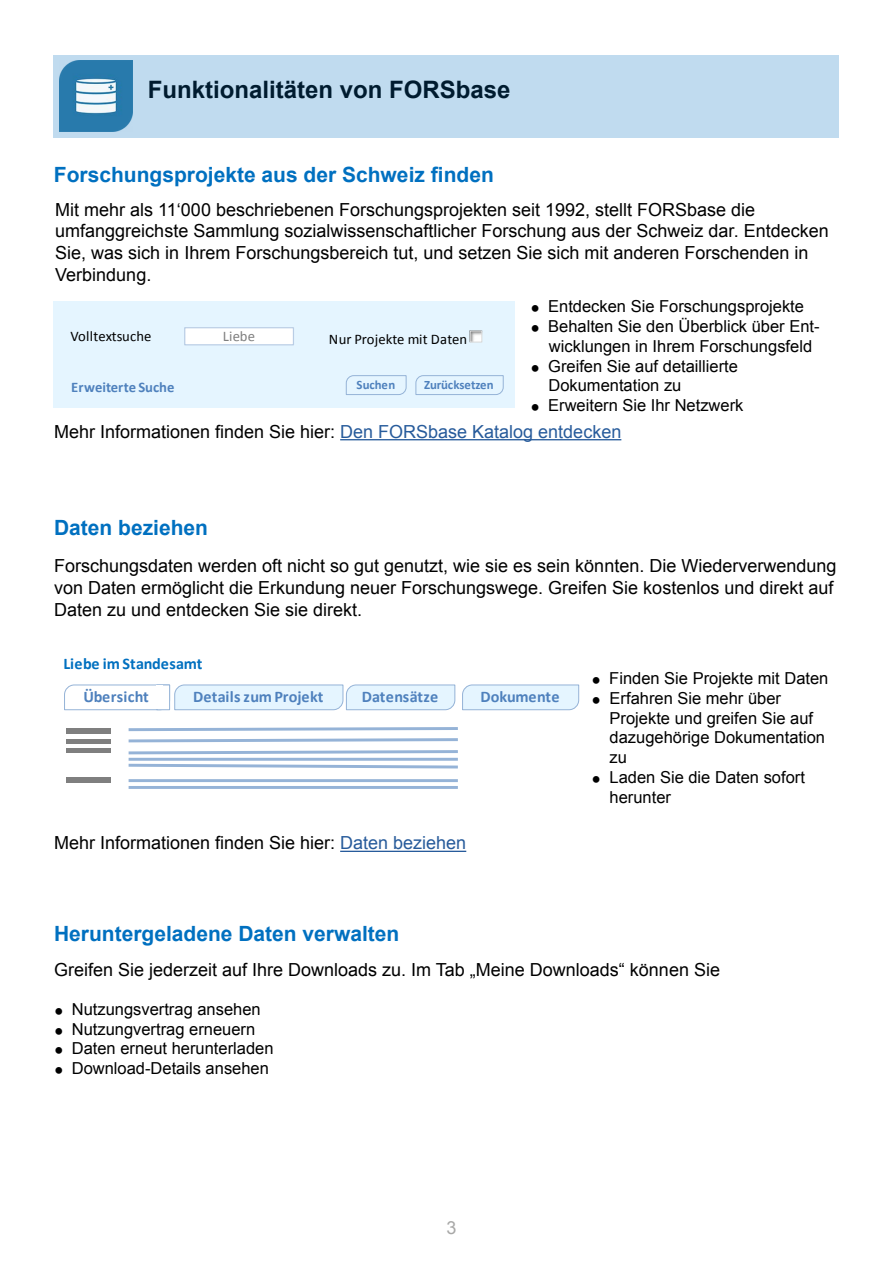
<style>
.page{position:relative;width:893px;height:1263px;background:#fff}
.page>*{position:absolute;margin:0;border:0;box-sizing:border-box;transform-origin:0 0}
.t1{font:700 24px "Arial";color:#000}
.t2{font:700 21px "Arial";color:#0070c0}
.t3{font:18px/21.6px "Arial";color:#000}
.t4{font:18px "Arial";color:#a8a8a7}
.t5{font:16.5px/19.8px "Arial";color:#000}
.t6{font:700 16.2px "Calibri";letter-spacing:.005em;color:#4f81bd}
.t7{font:700 16.2px "Calibri";color:#0070c0}
.t8{font:14.7px "Calibri";color:#000}
.t9{font:700 14.7px "Calibri";letter-spacing:.005em;color:#4f81bd}
.t10{font:14.7px "Calibri";letter-spacing:.01em;color:#7f7f7f}
.t11{font:700 12.75px "Calibri";letter-spacing:-.01em;color:#4f81bd}
.s1{font-family:"Californian FB"}
.s2{color:#275b9b}
</style>
<div class="page">
<hr style="left:340px;top:851px;width:126px;height:1px;background:#275b9b">
<hr style="left:340px;top:439px;width:281px;height:1px;background:#275b9b">
<div style="left:53px;top:55px;width:786px;height:82px;background:#c0dbef"></div>
<img style="left:59px;top:60px;width:73px;height:71px">
<div style="left:53px;top:301px;width:461px;height:106px;background:#e5f5ff"></div>
<div style="left:185px;top:328px;width:108px;height:17px;background:#fff"></div>
<div style="left:184px;top:327px;width:110px;height:18px;border:1px solid #b9cde5"></div>
<svg style="left:346px;top:375px;width:61px;height:20px"></svg>
<svg style="left:415px;top:375px;width:89px;height:20px"></svg>
<svg style="left:470px;top:331px;width:13px;height:12px"></svg>
<div style="left:470px;top:331px;width:12px;height:11px;border:1px solid #d9d9d9"></div>
<div style="left:66px;top:728px;width:44px;height:5px;background:#7f7f7f"></div>
<hr style="left:66px;top:739px;width:44px;height:4px;background:#7f7f7f">
<div style="left:66px;top:748px;width:44px;height:5px;background:#7f7f7f"></div>
<svg style="left:128px;top:727px;width:330px;height:28px"></svg>
<hr style="left:129px;top:758px;width:329px;height:3px;background:#95b3d7">
<svg style="left:128px;top:763px;width:330px;height:6px"></svg>
<div style="left:66px;top:778px;width:44px;height:5px;background:#7f7f7f"></div>
<hr style="left:129px;top:779px;width:329px;height:3px;background:#95b3d7">
<hr style="left:129px;top:786px;width:329px;height:3px;background:#95b3d7">
<svg style="left:64px;top:684px;width:392px;height:27px"></svg>
<svg style="left:462px;top:684px;width:118px;height:27px;background:#dfeffb"></svg>
<p class="t1" style="left:148px;top:74px;width:364px">Funktionalitäten von FORSbase</p>
<p class="t2" style="left:54px;top:161px;width:441px">Forschungsprojekte aus der Schweiz finden</p>
<p class="t3" style="left:55px;top:199px;width:775px">Mit mehr als 11‘000 beschriebenen Forschungsprojekten seit 1992, stellt FORSbase die umfanggreichste Sammlung sozialwissenschaftlicher Forschung aus der Schweiz dar. Entdecken Sie, was sich in Ihrem Forschungsbereich tut, und setzen Sie sich mit anderen Forschenden in Verbindung.</p>
<p class="t8" style="left:70px;top:327px;width:83px">Volltextsuche</p>
<p class="t10" style="left:223px;top:327px;width:34px">Liebe</p>
<p class="t8" style="left:329px;top:329px;width:140px">Nur Projekte mit Daten</p>
<p class="t9" style="left:71px;top:378px;width:105px">Erweiterte Suche</p>
<p class="t11" style="left:357px;top:377px;width:40px">Suchen</p>
<p class="t11" style="left:424px;top:377px;width:71px">Zurücksetzen</p>
<p class="t5" style="left:531px;top:297px;width:274px"><span class="s1">Ū</span> Entdecken Sie Forschungsprojekte</p>
<p class="t5" style="left:531px;top:316px;width:290px"><span class="s1">Ū</span> Behalten Sie den Überblick über Ent-</p>
<p class="t5" style="left:549px;top:336px;width:265px">wicklungen in Ihrem Forschungsfeld</p>
<p class="t5" style="left:548px;top:356px;width:191px;text-indent:-17px"><span class="s1">Ū</span> Greifen Sie auf detaillierte<br>Dokumentation zu</p>
<p class="t5" style="left:531px;top:396px;width:214px"><span class="s1">Ū</span> Erweitern Sie Ihr Netzwerk</p>
<p class="t3" style="left:54px;top:421px;width:569px">Mehr Informationen finden Sie hier: <span class="s2">Den FORSbase Katalog entdecken</span></p>
<p class="t2" style="left:54px;top:514px;width:156px">Daten beziehen</p>
<p class="t3" style="left:54px;top:555px;width:784px">Forschungsdaten werden oft nicht so gut genutzt, wie sie es sein könnten. Die Wiederverwendung von Daten ermöglicht die Erkundung neuer Forschungswege. Greifen Sie kostenlos und direkt auf<br>Daten zu und entdecken Sie sie direkt.</p>
<p class="t7" style="left:63px;top:654px;width:140px">Liebe im Standesamt</p>
<p class="t6" style="left:83px;top:686px;width:67px">Übersicht</p>
<p class="t6" style="left:193px;top:686px;width:132px">Details zumProjekt</p>
<p class="t6" style="left:362px;top:686px;width:78px">Datensätze</p>
<p class="t6" style="left:481px;top:686px;width:81px">Dokumente</p>
<p class="t3" style="left:54px;top:832px;width:414px">Mehr Informationen finden Sie hier: <span class="s2">Daten beziehen</span></p>
<p class="t5" style="left:593px;top:668px;width:237px"><span class="s1">Ū</span> Finden Sie Projekte mit Daten</p>
<p class="t5" style="left:610px;top:688px;width:217px;text-indent:-17px"><span class="s1">Ū</span> Erfahren Sie mehr über<br>Projekte und greifen Sie auf dazugehörige Dokumentation zu</p>
<p class="t5" style="left:610px;top:767px;width:197px;text-indent:-17px"><span class="s1">Ū</span> Laden Sie die Daten sofort herunter</p>
<p class="t2" style="left:54px;top:920px;width:347px">Heruntergeladene Daten verwalten</p>
<p class="t3" style="left:54px;top:959px;width:667px">Greifen Sie jederzeit auf Ihre Downloads zu. Im Tab „Meine Downloads“ können Sie</p>
<p class="t5" style="left:55px;top:999px;width:207px"><span class="s1">Ū</span> Nutzungsvertrag ansehen</p>
<p class="t5" style="left:55px;top:1019px;width:202px"><span class="s1">Ū</span> Nutzungvertrag erneuern</p>
<p class="t5" style="left:55px;top:1039px;width:220px"><span class="s1">Ū</span> Daten erneut herunterladen</p>
<p class="t5" style="left:55px;top:1059px;width:215px"><span class="s1">Ū</span> Download-Details ansehen</p>
<p class="t4" style="left:446px;top:1215px;width:12px">3</p>
</div>
